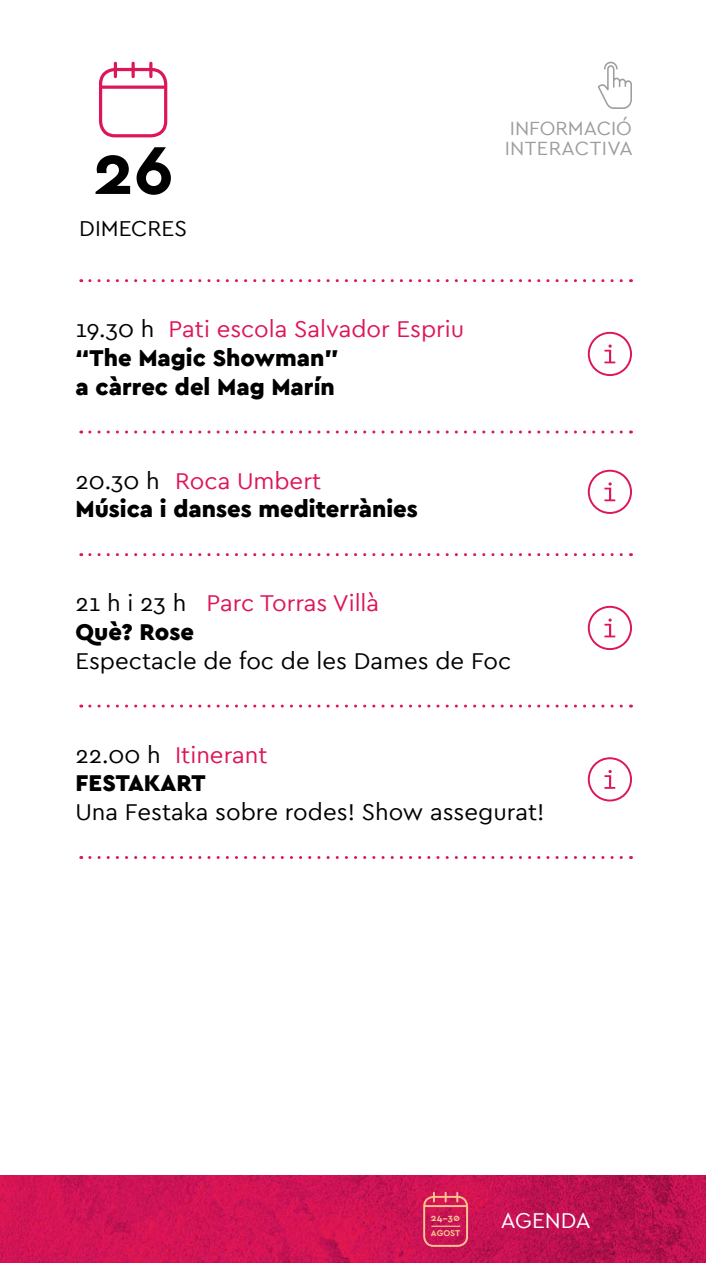
<style>
.page{position:relative;width:706px;height:1263px;background:#fff}
.page>*{position:absolute;margin:0;border:0;box-sizing:border-box;transform-origin:0 0}
.t1{font:700 70.8px "Cera PRO";color:#000}
.t2{font:900 24px/28.8px "Cera PRO";color:#000}
.t3{font:24px "Cera PRO";color:#000}
.t4{font:24px/28.8px "Cera PRO";color:#dd1659}
.t5{font:22.65px "Cera PRO";color:#000}
.t6{font:22.5px "Cera PRO";color:#fff}
.t7{font:20.1px/20.1px "Cera PRO";color:#9d9d9c}
.t8{font:700 9.75px "Cera PRO";color:#fac491}
.t9{font:700 8.85px "Cera PRO";color:#fac491}
.s1{font-weight:400}
.s2{font-weight:400;color:#dd1659}
.s3{color:#000}
.s4{font-weight:900;color:#000}
</style>
<div class="page">
<div style="left:99px;top:68px;width:68px;height:69px;border:3px solid #dd1659;border-radius:14px"></div>
<hr style="left:114px;top:63px;width:3px;height:14px;background:#dd1659">
<svg style="left:131px;top:63px;width:4px;height:14px"></svg>
<hr style="left:149px;top:63px;width:3px;height:14px;background:#dd1659">
<hr style="left:102px;top:86px;width:63px;height:3px;background:#dd1659">
<svg style="left:90px;top:279px;width:541px;height:3px"></svg>
<svg style="left:90px;top:430px;width:541px;height:3px"></svg>
<svg style="left:90px;top:553px;width:541px;height:3px"></svg>
<svg style="left:90px;top:704px;width:541px;height:3px"></svg>
<svg style="left:90px;top:856px;width:541px;height:3px"></svg>
<div style="left:588px;top:332px;width:44px;height:44px;border:2px solid #dd1659;border-radius:50%"></div>
<svg style="left:604px;top:344px;width:11px;height:19px"></svg>
<div style="left:588px;top:470px;width:44px;height:44px;border:2px solid #dd1659;border-radius:50%"></div>
<svg style="left:604px;top:482px;width:11px;height:19px"></svg>
<div style="left:588px;top:606px;width:44px;height:44px;border:2px solid #dd1659;border-radius:50%"></div>
<svg style="left:604px;top:618px;width:11px;height:19px"></svg>
<div style="left:588px;top:757px;width:44px;height:44px;border:2px solid #dd1659;border-radius:50%"></div>
<svg style="left:604px;top:770px;width:11px;height:19px"></svg>
<svg style="left:598px;top:62px;width:34px;height:47px"></svg>
<img style="left:0;top:1176px;width:706px;height:87px">
<div style="left:423px;top:1196px;width:45px;height:51px;border:2px solid #fac491;border-radius:10px"></div>
<svg style="left:433px;top:1193px;width:2px;height:8px"></svg>
<svg style="left:445px;top:1193px;width:2px;height:8px"></svg>
<svg style="left:456px;top:1193px;width:2px;height:8px"></svg>
<hr style="left:425px;top:1205px;width:41px;height:2px;background:#fac491">
<hr style="left:431px;top:1225px;width:29px;height:2px;background:#fac491">
<h1 class="t1" style="left:93px;top:123px;width:82px">26</h1>
<p class="t5" style="left:79px;top:214px;width:109px">DIMECRES</p>
<p class="t2" style="left:75px;top:314px;width:390px"><span class="s1">19.30 h</span> <span class="s2">Pati escola Salvador Espriu </span>“The Magic Showman”<br>a càrrec del Mag Marín</p>
<p class="t2" style="left:75px;top:465px;width:344px"><span class="s1">20.30 h</span> <span class="s2">Roca Umbert<br></span>Música i danses mediterrànies</p>
<p class="t7" style="left:505px;top:117px;width:130px">INFORMACIÓ<br>INTERACTIVA</p>
<p class="t4" style="left:75px;top:588px;width:305px"><span class="s3">21 h i 23 h</span> Parc Torras Villà<br><span class="s4">Què? Rose</span></p>
<p class="t3" style="left:75px;top:645px;width:437px">Espectacle de foc de les Dames de Foc</p>
<p class="t4" style="left:75px;top:739px;width:194px"><span class="s3">22.00 h</span> Itinerant<br><span class="s4">FESTAKART</span></p>
<p class="t3" style="left:75px;top:796px;width:470px">Una Festaka sobre rodes! Show assegurat!</p>
<p class="t8" style="left:431px;top:1211px;width:30px">24–30</p>
<p class="t6" style="left:501px;top:1206px;width:92px">AGENDA</p>
<p class="t9" style="left:431px;top:1227px;width:31px">AGOST</p>
</div>
